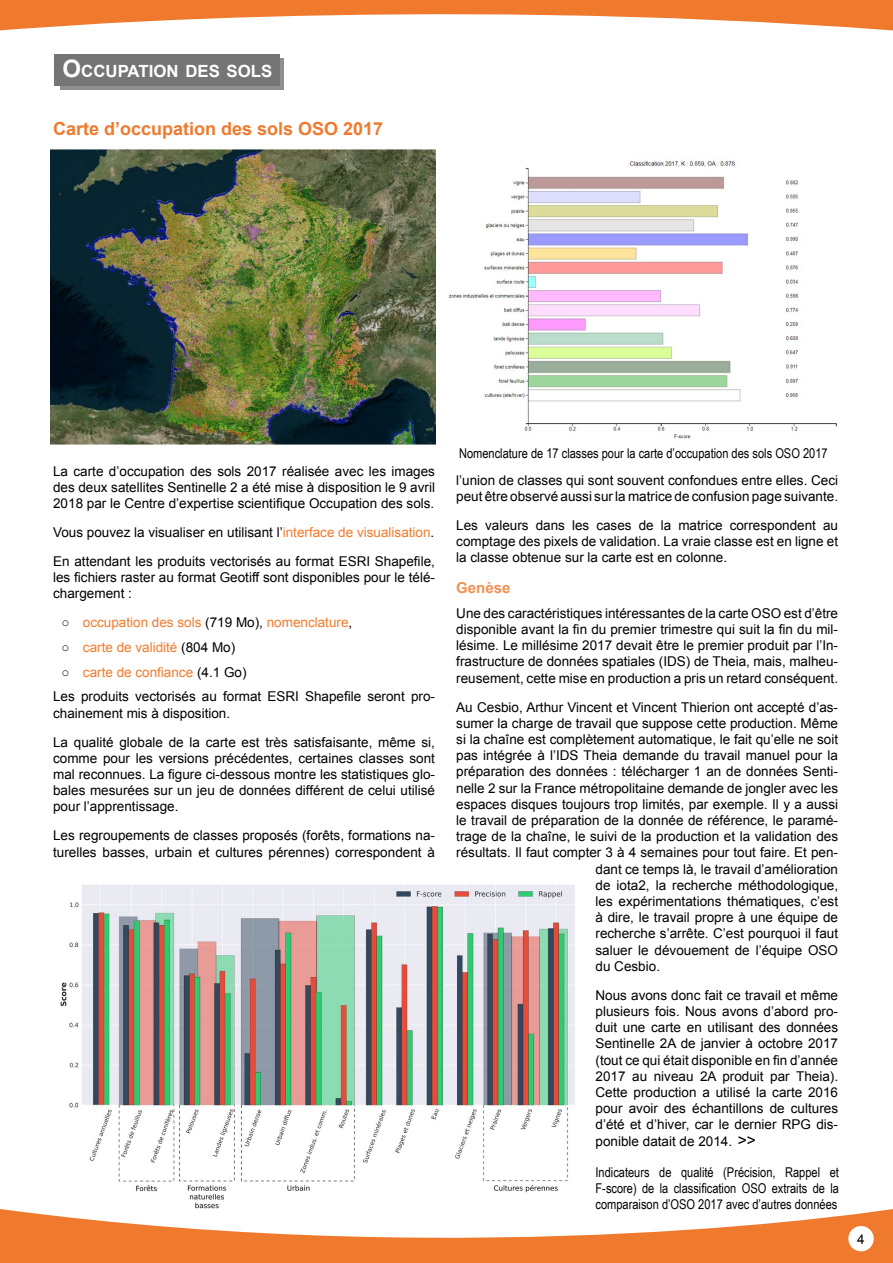
<style>
.page{position:relative;width:893px;height:1263px;background:#fff}
.page>*{position:absolute;margin:0;border:0;box-sizing:border-box;transform-origin:0 0}
.t1{font:700 18px "Arial";color:#ef7a2e}
.t2{font:700 16.8px "Arial";color:#fff}
.t3{font:16.5px "Arial";color:#000;scale:.95 1}
.t4{font:700 15px "Arial";color:#f19153}
.t5{font:13.5px/16.2px "Arial";color:#000}
.t6{font:13.5px/16.2px "Arial Narrow";color:#000;text-align:justify}
.t7{font:13.5px "Arial";color:#f17b2e}
.s1{font-size:24px}
.s2{color:#f17b2e}
.s3{color:#000}
</style>
<div class="page">
<svg style="left:0;top:0;width:893px;height:30px"></svg>
<div style="left:54px;top:54px;width:225px;height:32px;background:#757575"></div>
<div style="left:60px;top:58px;width:224px;height:32px;background:#757575"></div>
<img style="left:51px;top:150px;width:384px;height:294px">
<img style="left:448px;top:160px;width:389px;height:279px">
<img style="left:60px;top:885px;width:515px;height:324px">
<svg style="left:0;top:1209px;width:893px;height:54px;fill:#ef7a2e"></svg>
<div style="left:848px;top:1226px;width:26px;height:25px;background:#fff;border-radius:50%"></div>
<p class="t2" style="left:63px;top:60px;width:211px"><span class="s1">O</span>CCUPATION DES SOLS</p>
<h1 class="t1" style="left:53px;top:116px;width:332px">Carte d’occupation des sols OSO 2017</h1>
<p class="t5" style="left:53px;top:463px;width:383px;text-align:justify">La carte d’occupation des sols 2017 réalisée avec les images des deux satellites Sentinelle 2 a été mise à disposition le 9 avril 2018 par le Centre d’expertise scientifique Occupation des sols.</p>
<p class="t5" style="left:53px;top:518px;width:383px;line-height:29px">Vous pouvez la visualiser en utilisant l’<span class="s2">interface de visualisation</span>.<br>En attendant les produits vectorisés au format ESRI Shapefile,</p>
<p class="t5" style="left:53px;top:569px;width:383px">les fichiers raster au format Geotiff sont disponibles pour le télé&shy;chargement :</p>
<p class="t7" style="left:62px;top:614px;width:292px"><span class="s3">○</span> occupation des sols <span class="s3">(719 Mo),</span> nomenclature<span class="s3">,</span></p>
<p class="t7" style="left:62px;top:638px;width:175px"><span class="s3">○</span> carte de validité <span class="s3">(804 Mo)</span></p>
<p class="t5" style="left:53px;top:660px;width:383px;line-height:24.8px;text-indent:9px">○ <span class="s2">carte de confiance</span> (4.1 Go)<br>Les produits vectorisés au format ESRI Shapefile seront pro-</p>
<p class="t5" style="left:53px;top:699px;width:383px;line-height:29px">chainement mis à disposition.<br>La qualité globale de la carte est très satisfaisante, même si,</p>
<p class="t5" style="left:53px;top:750px;width:383px;text-align:justify">comme pour les versions précédentes, certaines classes sont mal reconnues. La figure ci-dessous montre les statistiques glo&shy;bales mesurées sur un jeu de données différent de celui utilisé pour l’apprentissage.</p>
<p class="t5" style="left:53px;top:828px;width:383px">Les regroupements de classes proposés (forêts, formations na&shy;turelles basses, urbain et cultures pérennes) correspondent à</p>
<p class="t6" style="left:459px;top:445px;width:370px">Nomenclature de 17 classes pour la carte d’occupation des sols OSO 2017</p>
<p class="t5" style="left:456px;top:472px;width:383px">l’union de classes qui sont souvent confondues entre elles. Ceci peut être observé aussi sur la matrice de confusion page suivante.</p>
<p class="t5" style="left:456px;top:517px;width:383px;text-align:justify">Les valeurs dans les cases de la matrice correspondent au comptage des pixels de validation. La vraie classe est en ligne et la classe obtenue sur la carte est en colonne.</p>
<p class="t4" style="left:456px;top:578px;width:56px">Genèse</p>
<p class="t5" style="left:456px;top:605px;width:383px;text-align:justify">Une des caractéristiques intéressantes de la carte OSO est d’être disponible avant la fin du premier trimestre qui suit la fin du mil&shy;lésime. Le millésime 2017 devait être le premier produit par l’In&shy;frastructure de données spatiales (IDS) de Theia, mais, malheu&shy;reusement, cette mise en production a pris un retard conséquent.</p>
<p class="t5" style="left:456px;top:699px;width:383px">Au Cesbio, Arthur Vincent et Vincent Thierion ont accepté d’as-</p>
<p class="t5" style="left:456px;top:715px;width:383px">sumer la charge de travail que suppose cette production. Même</p>
<p class="t5" style="left:456px;top:731px;width:383px">si la chaîne est complètement automatique, le fait qu’elle ne soit</p>
<p class="t5" style="left:456px;top:747px;width:383px">pas intégrée à l’IDS Theia demande du travail manuel pour la</p>
<p class="t5" style="left:456px;top:764px;width:383px">préparation des données : télécharger 1 an de données Senti-</p>
<p class="t5" style="left:456px;top:780px;width:383px">nelle 2 sur la France métropolitaine demande de jongler avec les</p>
<p class="t5" style="left:456px;top:796px;width:383px">espaces disques toujours trop limités, par exemple. Il y a aussi</p>
<p class="t5" style="left:456px;top:812px;width:383px">le travail de préparation de la donnée de référence, le paramé-</p>
<p class="t5" style="left:456px;top:828px;width:383px">trage de la chaîne, le suivi de la production et la validation des</p>
<p class="t5" style="left:456px;top:845px;width:383px">résultats. Il faut compter 3 à 4 semaines pour tout faire. Et pen-</p>
<p class="t5" style="left:596px;top:861px;width:244px">dant ce temps là, le travail d’amélioration</p>
<p class="t5" style="left:596px;top:877px;width:244px">de iota2, la recherche méthodologique,</p>
<p class="t5" style="left:596px;top:893px;width:244px">les expérimentations thématiques, c’est</p>
<p class="t5" style="left:596px;top:909px;width:244px">à dire, le travail propre à une équipe de</p>
<p class="t5" style="left:596px;top:926px;width:244px">recherche s’arrête. C’est pourquoi il faut</p>
<p class="t5" style="left:596px;top:942px;width:244px">saluer le dévouement de l’équipe OSO</p>
<p class="t5" style="left:596px;top:958px;width:66px">du Cesbio.</p>
<p class="t5" style="left:596px;top:987px;width:244px;text-align:justify">Nous avons donc fait ce travail et même plusieurs fois. Nous avons d’abord pro&shy;duit une carte en utilisant des données Sentinelle 2A de janvier à octobre 2017 (tout ce qui était disponible en fin d’année 2017 au niveau 2A produit par Theia).<br>Cette production a utilisé la carte 2016 pour avoir des échantillons de cultures d’été et d’hiver, car le dernier RPG dis&shy;ponible datait de 2014.</p>
<p class="t3" style="left:738px;top:1129px;width:21px">&gt;&gt;</p>
<p class="t6" style="left:596px;top:1163px;width:245px">Indicateurs de qualité (Précision, Rappel et F-score) de la classification OSO extraits de la comparaison d’OSO 2017 avec d’autres données</p>
<p class="t5" style="left:857px;top:1231px;width:9px">4</p>
</div>
